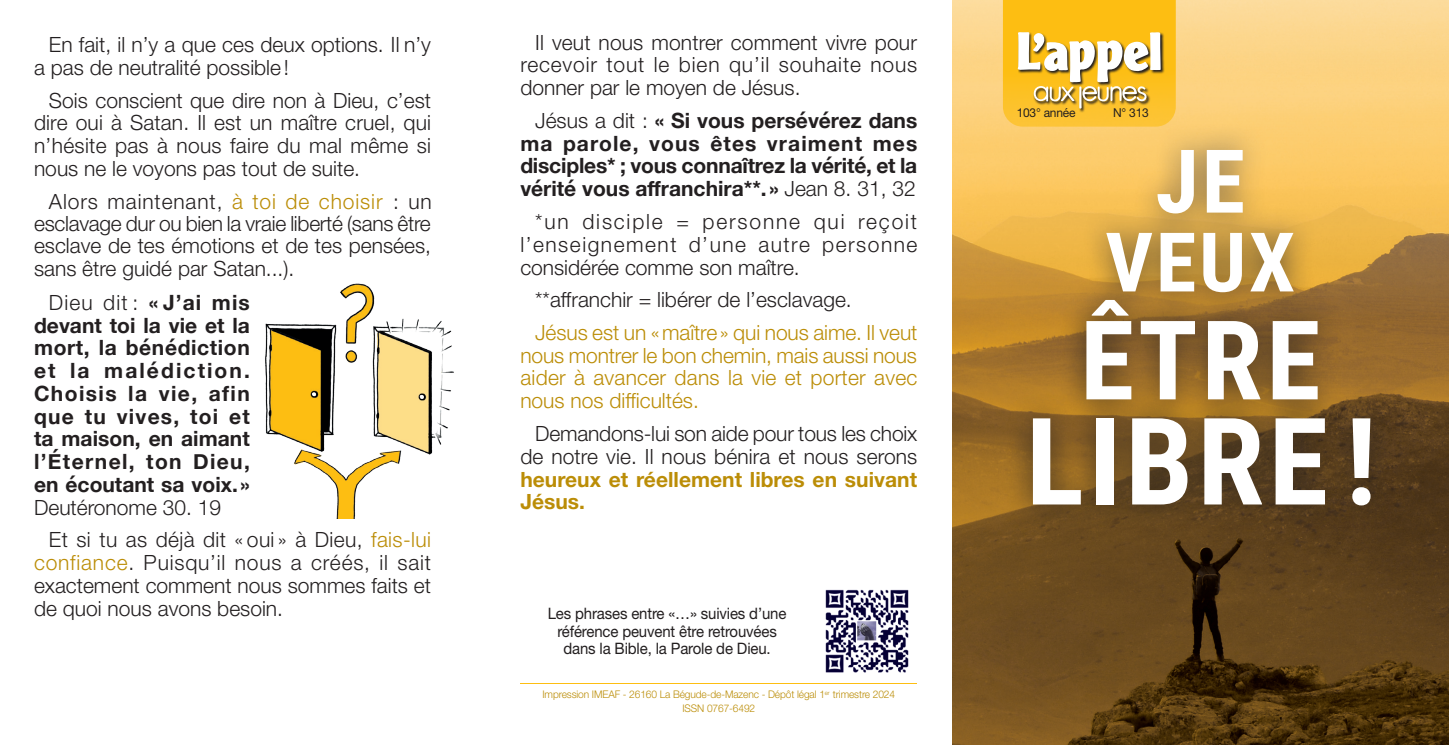
<style>
.page{position:relative;width:1449px;height:745px;background:#fff}
.page>*{position:absolute;margin:0;border:0;box-sizing:border-box;transform-origin:0 0}
.t1{font:700 120.92px "Roboto Condensed";letter-spacing:.035em;color:#fff}
.t2{font:700 109.9px "Roboto Condensed";color:#fff}
.t3{font:700 88.02px "Roboto Condensed";color:#fff}
.t4{font:700 82.25px "Roboto Condensed";color:#fff}
.Texte_courant_12-13{font:300 21px/22.8px "Helvetica Neue LT Std";color:#231f20;text-align:justify}
.Texte_courant_12-13-2{font:700 21px/22.8px "Helvetica Neue";color:#231f20;text-align:justify}
.Texte_courant_12-13-3{font:300 21px/22.8px "Helvetica Neue LT Std";letter-spacing:.015em;color:#bb8d07;text-align:justify}
.Titre_courant{font:15.75px/17.5px "Helvetica Neue LT Std";letter-spacing:-.01em;color:#231f20;text-align:center;scale:.95 1}
.t5{font:12.25px "Helvetica Neue LT Std";letter-spacing:-.02em;color:#231f20}
.impression{font:300 10.5px "Helvetica Neue LT Std";letter-spacing:-.01em;color:#bb8d07}
.s1{font-family:"Helvetica"}
.s2{color:#bb8d07}
.s3{font-family:"Helvetica Neue LT Std";font-weight:300}
.s4{font-weight:700;color:#bb8d07}
</style>
<div class="page">
<img style="left:294px;top:456px;width:107px;height:62px">
<img style="left:372px;top:318px;width:82px;height:138px">
<img style="left:265px;top:323px;width:72px;height:133px">
<img style="left:340px;top:283px;width:37px;height:82px">
<img style="left:952px;top:320px;width:497px;height:424px">
<div style="left:1005px;top:122px;width:392px;height:410px;background:#231f20;opacity:.75"></div>
<svg style="left:952px;top:0;width:497px;height:320px;background:#e2b45e"></svg>
<hr style="left:520px;top:682px;width:397px;height:1px;background:#fdbe12">
<svg style="left:1003px;top:0;width:172px;height:126px"></svg>
<img style="left:825px;top:589px;width:84px;height:84px">
<p class="Texte_courant_12-13" style="left:34px;top:33px;width:398px;text-indent:15px">En fait, il n’y a que ces deux options. <span class="s1">I</span>l n’y a pas de neutralité possible !</p>
<p class="Texte_courant_12-13" style="left:34px;top:88px;width:399px;text-indent:15px">Sois conscient que dire non à Dieu, c’est dire oui à Satan. Il est un maître cruel, qui n’hésite pas à nous faire du mal même si nous ne le voyons pas tout de suite.</p>
<p class="Texte_courant_12-13" style="left:34px;top:189px;width:399px;text-indent:15px">Alors maintenant, <span class="s2">à toi de choisir</span> : un esclavage dur ou bien la vraie liberté (sans être esclave de tes émotions et de tes pensées, sans être guidé par Satan...).</p>
<p class="Texte_courant_12-13-2" style="left:34px;top:291px;width:217px;text-indent:15px"><span class="s3">Dieu dit :</span> « J’ai mis devant toi la vie et la mort, la bénédiction et la malédiction.<br>Choisis la vie, afin que tu vives, toi et ta maison, en aimant l’Éternel, ton Dieu, en écoutant sa voix. » <span class="s3">Deutéronome 30. 19</span></p>
<p class="Texte_courant_12-13" style="left:34px;top:528px;width:398px;text-indent:15px">Et si tu as déjà dit « oui » à Dieu, <span class="s2">fais-lui confiance</span>. Puisqu’il nous a créés, il sait exactement comment nous sommes faits et de quoi nous avons besoin.</p>
<p class="Texte_courant_12-13" style="left:520px;top:30px;width:398px;text-indent:15px">Il veut nous montrer comment vivre pour recevoir tout le bien qu’il souhaite nous donner par le moyen de Jésus.</p>
<p class="Texte_courant_12-13-2" style="left:520px;top:109px;width:398px;text-indent:15px"><span class="s3">Jésus a dit :</span> « Si vous persévérez dans ma parole, vous êtes vraiment mes disciples* ; vous connaîtrez la vérité, et la vérité vous affranchira**. » <span class="s3">Jean 8. 31, 32</span></p>
<p class="Texte_courant_12-13" style="left:520px;top:209px;width:399px;text-indent:15px">*un disciple = personne qui reçoit l’enseignement d’une autre personne considérée comme son maître.</p>
<p class="Texte_courant_12-13" style="left:535px;top:288px;width:318px">**affranchir = libérer de l’esclavage.</p>
<p class="Texte_courant_12-13-3" style="left:520px;top:320px;width:399px;text-indent:15px">Jésus est un «maître» qui nous aime. Il veut nous montrer le bon chemin, mais aussi nous aider à avancer dans la vie et porter avec nous nos difficultés.</p>
<p class="Texte_courant_12-13" style="left:520px;top:421px;width:398px;text-indent:15px">Demandons-lui son aide pour tous les choix de notre vie. Il nous bénira et nous serons <span class="s4">heureux et réellement libres en suivant Jésus.</span></p>
<p class="Titre_courant" style="left:548px;top:604px;width:253px">Les phrases entre «…» suivies d’une référence peuvent être retrouvées dans la Bible, la Parole de Dieu.</p>
<p class="impression" style="left:542px;top:687px;width:354px">Impression IMEAF - 26160 La Bégude-de-Mazenc - Dépôt légal 1<sup>er</sup> trimestre 2024</p>
<p class="impression" style="left:682px;top:701px;width:74px">ISSN 0767-6492</p>
<p class="t5" style="left:1016px;top:105px;width:60px">103° année</p>
<p class="t5" style="left:1113px;top:105px;width:37px">N° 313</p>
<p class="t3" style="left:1155px;top:119px;width:91px">JE</p>
<p class="t4" style="left:1105px;top:204px;width:191px">VEUX</p>
<p class="t2" style="left:1080px;top:283px;width:242px">ÊTRE</p>
<p class="t1" style="left:1026px;top:376px;width:352px">LIBRE !</p>
</div>
